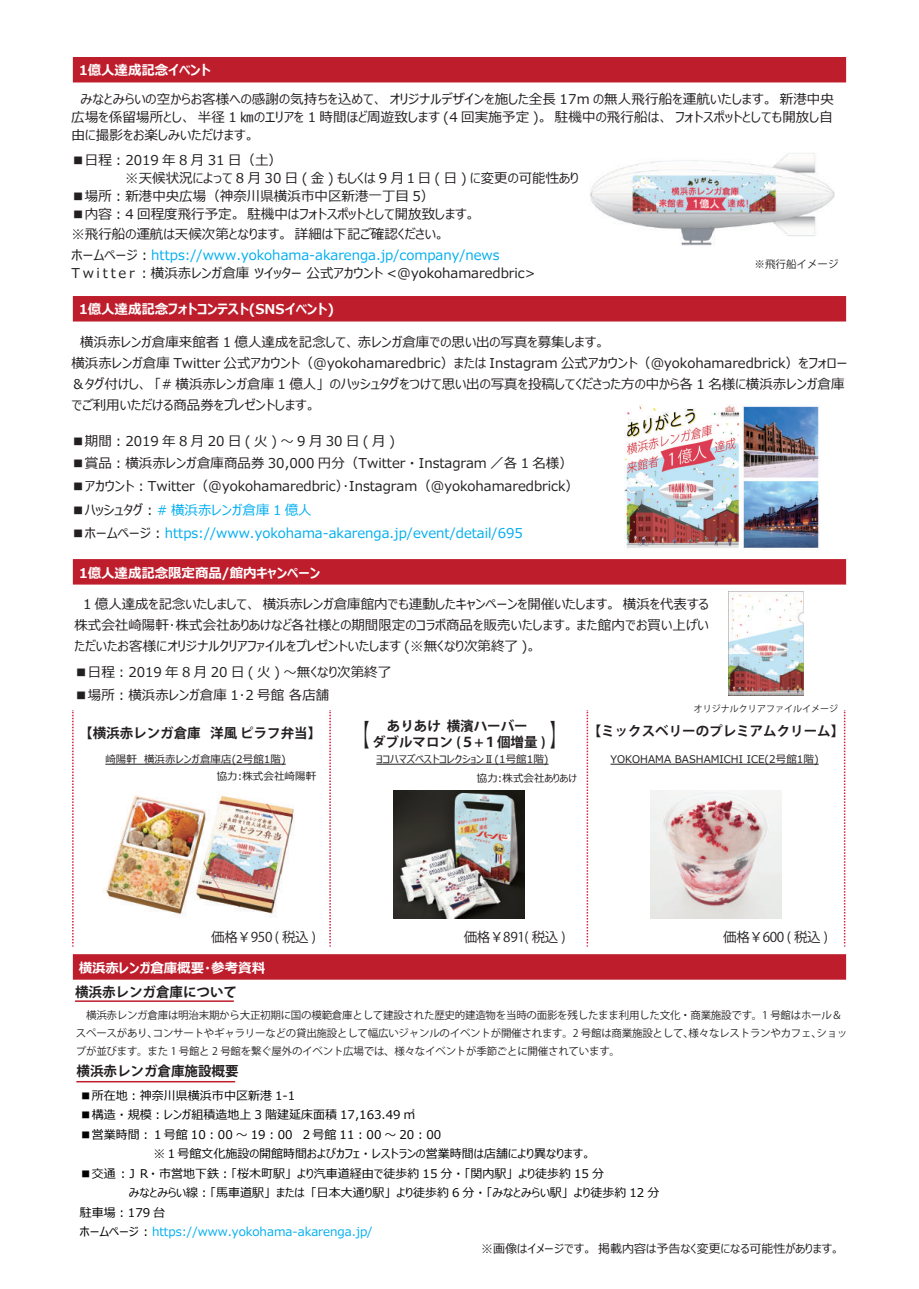
<style>
.page{position:relative;width:919px;height:1289px;background:#fff}
.page>*{position:absolute;margin:0;border:0;box-sizing:border-box;transform-origin:0 0}
.t1{font:29.7px "Koz Go Pro";color:#231f20;scale:.45 1}
.t2{font:13.5px/21px "Meiryo UI";color:#231f20}
.t3{font:700 13.5px/16.5px "Koz Go Pro";color:#231f20;text-align:center}
.t4{font:13.5px "Meiryo UI";color:#00aeef}
.t5{font:700 13.5px "Meiryo UI";letter-spacing:-.01em;color:#fff}
.t6{font:13.5px "Koz Go Pro";letter-spacing:-.025em;color:#231f20}
.t7{font:13.5px "Meiryo UI";letter-spacing:.25em;color:#231f20}
.t8{font:12px/19.5px "Meiryo UI";color:#030303}
.t9{font:12px "Meiryo UI";color:#00aeef}
.t10{font:12px "Meiryo UI";color:#231f20}
.t11{font:10.5px/18px "Koz Go Pro";letter-spacing:-.025em;color:#231f20}
.t12{font:10.5px "Meiryo UI";letter-spacing:.005em;color:#231f20}
.t13{font:10.5px "Koz Go Pro";color:#231f20}
.t14{font:9px "Koz Go Pro";color:#231f20}
.s1{color:#00aeef}
.s2{color:#231f20}
.s3{color:#030303}
</style>
<div class="page">
<div style="left:73px;top:559px;width:773px;height:25px;background:#be1d2c;border:2px solid #be1d2c"></div>
<div style="left:73px;top:296px;width:773px;height:25px;background:#be1d2c"></div>
<img style="left:650px;top:790px;width:131px;height:128px">
<svg style="left:329px;top:710px;width:2px;height:237px"></svg>
<hr style="left:105px;top:764px;width:181px;height:1px;background:#231f20">
<hr style="left:610px;top:764px;width:208px;height:1px;background:#231f20">
<hr style="left:376px;top:764px;width:172px;height:1px;background:#231f20">
<svg style="left:72px;top:710px;width:2px;height:237px"></svg>
<svg style="left:843px;top:710px;width:2px;height:237px"></svg>
<svg style="left:586px;top:710px;width:2px;height:237px"></svg>
<img style="left:393px;top:790px;width:131px;height:128px">
<div style="left:73px;top:954px;width:773px;height:25px;background:#be1d2c;border:2px solid #be1d2c"></div>
<hr style="left:75px;top:1000px;width:159px;height:1px;background:#be1d2c">
<hr style="left:76px;top:1080px;width:159px;height:2px;background:#be1d2c">
<div style="left:73px;top:57px;width:773px;height:25px;background:#be1d2c"></div>
<img style="left:590px;top:153px;width:243px;height:92px">
<img style="left:104px;top:795px;width:191px;height:122px">
<img style="left:728px;top:591px;width:75px;height:105px">
<img style="left:624px;top:405px;width:196px;height:143px">
<p class="t5" style="left:79px;top:61px;width:133px">1億人達成記念イベント</p>
<p class="t2" style="left:71px;top:91px;width:764px;line-height:18px;text-align:justify">　みなとみらいの空からお客様への感謝の気持ちを込めて、オリジナルデザインを施した全長 17m の無人飛行船を運航いたします。新港中央広場を係留場所とし、半径 1 ㎞のエリアを 1 時間ほど周遊致します (4 回実施予定 )。駐機中の飛行船は、フォトスポットとしても開放し自由に撮影をお楽しみいただけます。</p>
<p class="t2" style="left:71px;top:151px;width:509px;line-height:18px">■日程︓2019 年 8 月 31 日（土）<br>　　　　　　※天候状況によって 8 月 30 日 ( 金 ) もしくは 9 月１日 ( 日 ) に変更の可能性あり</p>
<p class="t2" style="left:71px;top:186px;width:364px">■場所︓新港中央広場（神奈川県横浜市中区新港一丁目 5）</p>
<p class="t2" style="left:71px;top:204px;width:406px">■内容︓4 回程度飛行予定。駐機中はフォトスポットとして開放致します。</p>
<p class="t2" style="left:71px;top:224px;width:375px">※飛行船の運航は天候次第となります。詳細は下記ご確認ください。</p>
<p class="t2" style="left:71px;top:247px;width:466px;line-height:18px">ホームページ︓<span class="s1">https://www.yokohama-akarenga.jp/company/news<br></span>T w i t t e r ︓横浜赤レンガ倉庫 ツイッター 公式アカウント &lt;@yokohamaredbric&gt;</p>
<p class="t5" style="left:79px;top:300px;width:257px">1億人達成記念フォトコンテスト(SNSイベント)</p>
<p class="t13" style="left:754px;top:257px;width:85px">※飛行船イメージ</p>
<p class="t2" style="left:71px;top:332px;width:777px">　横浜赤レンガ倉庫来館者 1 億人達成を記念して、赤レンガ倉庫での思い出の写真を募集します。<br>横浜赤レンガ倉庫 Twitter 公式アカウント（@yokohamaredbric）または Instagram 公式アカウント（＠yokohamaredbrick）をフォロー＆タグ付けし、「# 横浜赤レンガ倉庫 1 億人」のハッシュタグをつけて思い出の写真を投稿してくださった方の中から各 1 名様に横浜赤レンガ倉庫でご利用いただける商品券をプレゼントします。</p>
<p class="t7" style="left:71px;top:431px;width:325px">■期間︓2019年8月20日(火)～9月30日(月)</p>
<p class="t2" style="left:71px;top:454px;width:503px">■賞品︓横浜赤レンガ倉庫商品券 30,000 円分（Twitter ・ Instagram ／各 1 名様）</p>
<p class="t2" style="left:71px;top:476px;width:509px">■アカウント︓Twitter（@yokohamaredbric）･Instagram（＠yokohamaredbrick）</p>
<p class="t4" style="left:71px;top:500px;width:242px"><span class="s2">■ハッシュタグ︓</span># 横浜赤レンガ倉庫 1 億人</p>
<p class="t4" style="left:71px;top:523px;width:453px"><span class="s2">■ホームページ︓</span>https://www.yokohama-akarenga.jp/event/detail/695</p>
<p class="t5" style="left:79px;top:563px;width:243px">1億人達成記念限定商品/館内キャンペーン</p>
<p class="t2" style="left:74px;top:594px;width:636px;text-align:justify">　1 億人達成を記念いたしまして、横浜赤レンガ倉庫館内でも連動したキャンペーンを開催いたします。横浜を代表する株式会社崎陽軒･株式会社ありあけなど各社様との期間限定のコラボ商品を販売いたします。また館内でお買い上げいただいたお客様にオリジナルクリアファイルをプレゼントいたします (※無くなり次第終了 )。</p>
<p class="t2" style="left:74px;top:662px;width:318px">■日程︓2019 年 8 月 20 日 ( 火 ) ～無くなり次第終了</p>
<p class="t2" style="left:74px;top:685px;width:256px">■場所︓横浜赤レンガ倉庫 1･2 号館 各店舗</p>
<p class="t14" style="left:694px;top:703px;width:146px">オリジナルクリアファイルイメージ</p>
<p class="t3" style="left:79px;top:725px;width:243px">【横浜赤レンガ倉庫 洋風 ピラフ弁当】</p>
<p class="t3" style="left:372px;top:718px;width:175px">ありあけ 横濱ハーバー<br>ダブルマロン (５+１個増量 )</p>
<p class="t3" style="left:587px;top:724px;width:258px">【ミックスベリーのプレミアムクリーム】</p>
<h1 class="t1" style="left:356px;top:715px;width:31px">【</h1>
<h1 class="t1" style="left:550px;top:715px;width:31px">】</h1>
<p class="t12" style="left:105px;top:752px;width:182px">崎陽軒　横浜赤レンガ倉庫店(2号館1階)</p>
<p class="t12" style="left:376px;top:752px;width:174px">ヨコハマズベストコレクションⅡ(1号館1階)</p>
<p class="t12" style="left:610px;top:752px;width:210px">YOKOHAMA BASHAMICHI ICE(2号館1階)</p>
<p class="t12" style="left:217px;top:769px;width:101px">協力:株式会社崎陽軒</p>
<p class="t12" style="left:477px;top:770px;width:102px">協力:株式会社ありあけ</p>
<p class="t3" style="left:469px;top:872px;width:15px">【</p>
<p class="t6" style="left:211px;top:928px;width:106px">価格￥950 ( 税込 )</p>
<p class="t6" style="left:463px;top:928px;width:103px">価格￥891( 税込 )</p>
<p class="t6" style="left:723px;top:928px;width:106px">価格￥600 ( 税込 )</p>
<p class="t5" style="left:79px;top:958px;width:188px">横浜赤レンガ倉庫概要・参考資料</p>
<p class="t3" style="left:75px;top:984px;width:163px">横浜赤レンガ倉庫について</p>
<p class="t11" style="left:76px;top:1006px;width:773px">　横浜赤レンガ倉庫は明治末期から大正初期に国の模範倉庫として建設された歴史的建造物を当時の面影を残したまま利用した文化・商業施設です。1 号館はホール＆スペースがあり、コンサートやギャラリーなどの貸出施設として幅広いジャンルのイベントが開催されます。2 号館は商業施設として、様々なレストランやカフェ、ショップが並びます。また 1 号館と 2 号館を繋ぐ屋外のイベント広場では、様々なイベントが季節ごとに開催されています。</p>
<p class="t3" style="left:76px;top:1063px;width:164px">横浜赤レンガ倉庫施設概要</p>
<p class="t8" style="left:80px;top:1086px;width:217px">■所在地︓神奈川県横浜市中区新港 1-1</p>
<p class="t8" style="left:80px;top:1105px;width:337px">■構造・規模︓レンガ組積造地上 3 階建延床面積 17,163.49 ㎡</p>
<p class="t8" style="left:153px;top:1125px;width:439px;text-indent:-73px">■営業時間︓１号館 10︓00 ～ 19︓00　２号館 11︓00 ～ 20︓00<br>※１号館文化施設の開館時間およびカフェ・レストランの営業時間は店舗により異なります。</p>
<p class="t8" style="left:80px;top:1164px;width:525px">■交通 ︓ＪＲ・市営地下鉄︓「桜木町駅」より汽車道経由で徒歩約 15 分・「関内駅」より徒歩約 15 分</p>
<p class="t8" style="left:129px;top:1183px;width:532px">みなとみらい線︓「馬車道駅」または「日本大通り駅」より徒歩約 6 分・「みなとみらい駅」より徒歩約 12 分</p>
<p class="t8" style="left:80px;top:1203px;width:87px">駐車場︓179 台</p>
<p class="t9" style="left:80px;top:1223px;width:294px"><span class="s3">ホームページ ︓</span>https://www.yokohama-akarenga.jp/</p>
<p class="t10" style="left:481px;top:1239px;width:360px">※画像はイメージです。掲載内容は予告なく変更になる可能性があります。</p>
</div>
